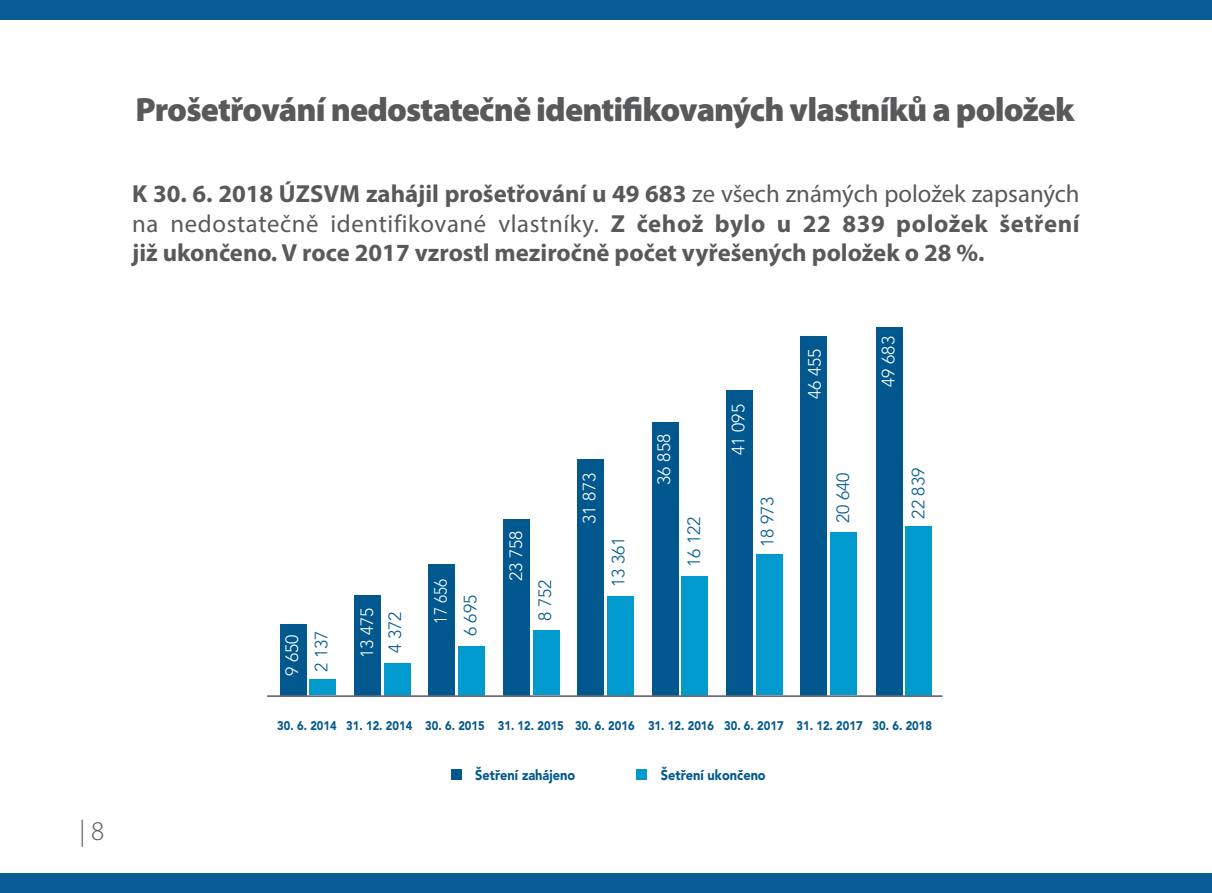
<style>
.page{position:relative;width:1212px;height:893px;background:#fff}
.page>*{position:absolute;margin:0;border:0;box-sizing:border-box;transform-origin:0 0}
.t1{font:900 33.75px "Myriad Pro";letter-spacing:-.025em;color:#58595b}
.t2{font:300 27px "Myriad Pro";color:#58595b}
.t3{font:700 24.75px/29.7px "Myriad Pro";color:#58595b;text-align:justify}
.t4{font:300 17.78px "Avenir LT Pro";color:#00588e}
.t5{font:300 17.78px "Avenir LT Pro";color:#fff}
.t6{font:300 17.78px "Avenir LT Pro";color:#fff;scale:.87 1}
.t7{font:900 14.17px "Avenir LT Pro";color:#00588e;scale:.9 1}
.t8{font:900 12.38px "Avenir LT Pro";color:#00588e;scale:.9 1}
.s1{font-weight:400}
</style>
<div class="page">
<div style="left:0;top:874px;width:1212px;height:19px;background:#095c94"></div>
<div style="left:0;top:0;width:1212px;height:19px;background:#095c94"></div>
<div style="left:309px;top:679px;width:27px;height:16px;background:#009acf"></div>
<div style="left:384px;top:663px;width:27px;height:32px;background:#009acf"></div>
<div style="left:458px;top:646px;width:27px;height:49px;background:#009acf"></div>
<div style="left:533px;top:630px;width:26px;height:65px;background:#009acf"></div>
<div style="left:607px;top:596px;width:27px;height:99px;background:#009acf"></div>
<div style="left:681px;top:576px;width:27px;height:119px;background:#009acf"></div>
<div style="left:756px;top:554px;width:27px;height:141px;background:#009acf"></div>
<div style="left:830px;top:532px;width:27px;height:163px;background:#009acf"></div>
<div style="left:280px;top:624px;width:26px;height:71px;background:#00588e"></div>
<div style="left:354px;top:595px;width:27px;height:100px;background:#00588e"></div>
<div style="left:428px;top:564px;width:27px;height:131px;background:#00588e"></div>
<div style="left:503px;top:519px;width:27px;height:176px;background:#00588e"></div>
<div style="left:577px;top:459px;width:27px;height:236px;background:#00588e"></div>
<div style="left:652px;top:422px;width:26px;height:273px;background:#00588e"></div>
<div style="left:726px;top:390px;width:27px;height:305px;background:#00588e"></div>
<div style="left:800px;top:336px;width:27px;height:359px;background:#00588e"></div>
<div style="left:451px;top:769px;width:10px;height:10px;background:#00588e"></div>
<div style="left:637px;top:769px;width:10px;height:10px;background:#009acf"></div>
<div style="left:905px;top:526px;width:27px;height:170px;background:#009acf"></div>
<div style="left:876px;top:327px;width:26px;height:369px;background:#00588e"></div>
<hr style="left:267px;top:695px;width:675px;height:2px;background:#6d6e71">
<p class="t2" style="left:79px;top:815px;width:26px">| 8</p>
<h1 class="t1" style="left:136px;top:87px;width:940px">Prošetřování nedostatečně identifikovaných vlastníků a položek</h1>
<p class="t3" style="left:132px;top:178px;width:949px">K 30. 6. 2018 ÚZSVM zahájil prošetřování u 49 683 <span class="s1">ze všech známých položek zapsaných na nedostatečně identifikované vlastníky.</span> Z čehož bylo u 22 839 položek šetření již ukončeno. V roce 2017 vzrostl meziročně počet vyřešených položek o 28 %.</p>
<p class="t5" style="left:281px;top:676px;width:43px;rotate:-90deg">9 650</p>
<p class="t4" style="left:311px;top:672px;width:43px;rotate:-90deg">2 137</p>
<p class="t5" style="left:356px;top:658px;width:52px;rotate:-90deg">13 475</p>
<p class="t4" style="left:385px;top:653px;width:43px;rotate:-90deg">4 372</p>
<p class="t6" style="left:430px;top:623px;width:52px;rotate:-90deg">17 656</p>
<p class="t4" style="left:460px;top:636px;width:43px;rotate:-90deg">6 695</p>
<p class="t5" style="left:505px;top:581px;width:52px;rotate:-90deg">23 758</p>
<p class="t4" style="left:534px;top:621px;width:43px;rotate:-90deg">8 752</p>
<p class="t5" style="left:579px;top:524px;width:52px;rotate:-90deg">31 873</p>
<p class="t4" style="left:608px;top:587px;width:52px;rotate:-90deg">13 361</p>
<p class="t5" style="left:653px;top:485px;width:52px;rotate:-90deg">36 858</p>
<p class="t4" style="left:684px;top:567px;width:52px;rotate:-90deg">16 122</p>
<p class="t5" style="left:728px;top:455px;width:52px;rotate:-90deg">41 095</p>
<p class="t4" style="left:757px;top:547px;width:52px;rotate:-90deg">18 973</p>
<p class="t5" style="left:804px;top:399px;width:52px;rotate:-90deg">46 455</p>
<p class="t4" style="left:832px;top:523px;width:52px;rotate:-90deg">20 640</p>
<p class="t5" style="left:878px;top:387px;width:52px;rotate:-90deg">49 683</p>
<p class="t4" style="left:908px;top:519px;width:52px;rotate:-90deg">22 839</p>
<p class="t8" style="left:277px;top:718px;width:729px">30. 6. 2014 31. 12. 2014 30. 6. 2015 31. 12. 2015 30. 6. 2016 31. 12. 2016 30. 6. 2017 31. 12. 2017 30. 6. 2018</p>
<p class="t7" style="left:475px;top:766px;width:113px">Šetření zahájeno</p>
<p class="t7" style="left:661px;top:766px;width:118px">Šetření ukončeno</p>
</div>
